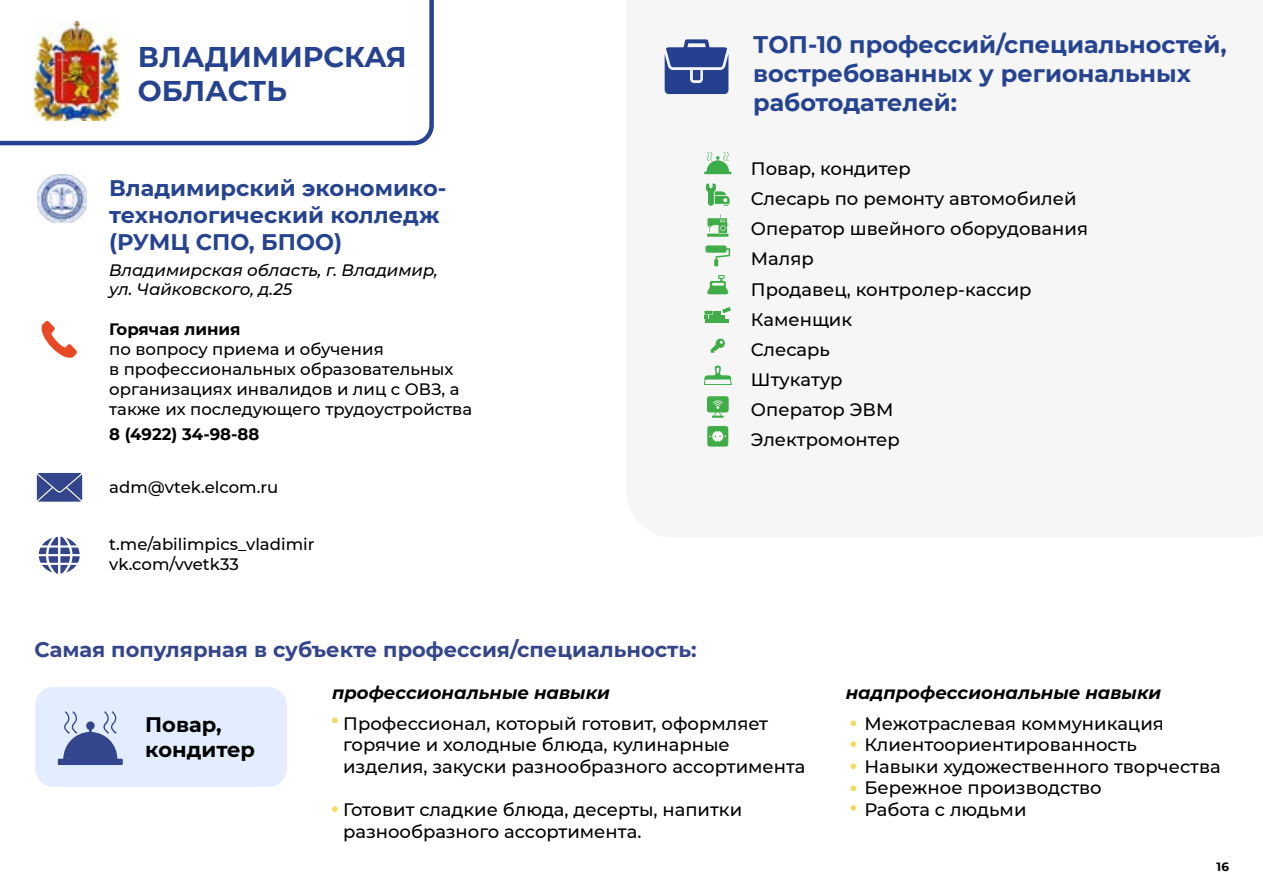
<style>
.page{position:relative;width:1263px;height:893px;background:#fff}
.page>*{position:absolute;margin:0;border:0;box-sizing:border-box;transform-origin:0 0}
.t1{font:700 28.5px/34.2px "Montserrat";color:#254391}
.t2{font:700 24px/28.8px "Montserrat";color:#254391}
.t3{font:700 22.5px/27px "Montserrat";color:#254391}
.t4{font:700 21px "Montserrat";color:#33458c}
.t5{font:700 21px/25.2px "Montserrat";color:#000}
.t6{font:500 18px/30.2px "Montserrat";color:#000}
.t7{font:italic 700 18px "Montserrat";color:#000}
.t8{font:500 16.5px/19.8px "Montserrat";color:#000}
.t9{font:italic 500 16.5px/19.8px "Montserrat";color:#000}
.t10{font:700 16.5px "Montserrat";color:#000}
.t11{font:700 12px "Montserrat";color:#000}
</style>
<div class="page">
<svg style="left:37px;top:473px;width:45px;height:29px"></svg>
<svg style="left:41px;top:321px;width:36px;height:37px"></svg>
<svg style="left:39px;top:537px;width:41px;height:37px"></svg>
<svg style="left:0;top:0;width:434px;height:145px"></svg>
<img style="left:34px;top:21px;width:84px;height:100px">
<img style="left:38px;top:174px;width:48px;height:48px">
<div style="left:35px;top:687px;width:252px;height:100px;background:#e2eeff;border-radius:18px"></div>
<svg style="left:332px;top:717px;width:6px;height:6px"></svg>
<svg style="left:332px;top:806px;width:6px;height:6px"></svg>
<svg style="left:850px;top:720px;width:6px;height:6px"></svg>
<svg style="left:850px;top:741px;width:6px;height:6px"></svg>
<svg style="left:850px;top:763px;width:6px;height:6px"></svg>
<svg style="left:850px;top:786px;width:6px;height:5px"></svg>
<svg style="left:850px;top:805px;width:6px;height:6px"></svg>
<svg style="left:58px;top:711px;width:65px;height:54px"></svg>
<svg style="left:665px;top:39px;width:63px;height:55px"></svg>
<svg style="left:707px;top:275px;width:21px;height:19px"></svg>
<svg style="left:711px;top:338px;width:14px;height:15px"></svg>
<svg style="left:704px;top:152px;width:27px;height:22px"></svg>
<svg style="left:707px;top:426px;width:21px;height:21px"></svg>
<svg style="left:706px;top:183px;width:23px;height:23px"></svg>
<svg style="left:707px;top:214px;width:21px;height:23px"></svg>
<svg style="left:705px;top:245px;width:25px;height:21px"></svg>
<svg style="left:704px;top:307px;width:27px;height:16px"></svg>
<svg style="left:704px;top:366px;width:28px;height:19px"></svg>
<svg style="left:707px;top:396px;width:22px;height:22px"></svg>
<h1 class="t1" style="left:138px;top:38px;width:270px">ВЛАДИМИРСКАЯ<br>ОБЛАСТЬ</h1>
<p class="t3" style="left:109px;top:173px;width:339px">Владимирский экономико&shy;технологический колледж (РУМЦ СПО, БПОО)</p>
<p class="t9" style="left:109px;top:259px;width:330px">Владимирская область, г. Владимир, ул. Чайковского, д.25</p>
<p class="t10" style="left:109px;top:318px;width:133px">Горячая линия</p>
<p class="t8" style="left:109px;top:339px;width:364px">по вопросу приема и обучения<br>в профессиональных образовательных организациях инвалидов и лиц с ОВЗ, а также их последующего трудоустройства</p>
<p class="t10" style="left:109px;top:422px;width:152px">8 (4922) 34-98-88</p>
<p class="t8" style="left:109px;top:476px;width:171px">adm@vtek.elcom.ru</p>
<p class="t8" style="left:109px;top:533px;width:207px">t.me/abilimpics_vladimir vk.com/vvetk33</p>
<h2 class="t2" style="left:753px;top:29px;width:475px">ТОП-10 профессий/специальностей, востребованных у региональных работодателей:</h2>
<p class="t6" style="left:751px;top:153px;width:338px">Повар, кондитер<br>Слесарь по ремонту автомобилей<br>Оператор швейного оборудования<br>Маляр<br>Продавец, контролер-кассир<br>Каменщик<br>Слесарь<br>Штукатур<br>Оператор ЭВМ<br>Электромонтер</p>
<p class="t4" style="left:35px;top:634px;width:663px">Самая популярная в субъекте профессия/специальность:</p>
<p class="t7" style="left:332px;top:680px;width:279px">профессиональные навыки</p>
<p class="t7" style="left:846px;top:680px;width:317px">надпрофессиональные навыки</p>
<p class="t6" style="left:343px;top:712px;width:464px;line-height:21.6px">Профессионал, который готовит, оформляет горячие и холодные блюда, кулинарные изделия, закуски разнообразного ассортимента</p>
<p class="t6" style="left:343px;top:798px;width:400px;line-height:21.6px">Готовит сладкие блюда, десерты, напитки разнообразного ассортимента.</p>
<p class="t5" style="left:145px;top:711px;width:111px">Повар, кондитер</p>
<p class="t6" style="left:864px;top:712px;width:358px;line-height:21.6px">Межотраслевая коммуникация<br>Клиентоориентированность<br>Навыки художественного творчества<br>Бережное производство<br>Работа с людьми</p>
<p class="t11" style="left:1216px;top:858px;width:14px">16</p>
</div>
